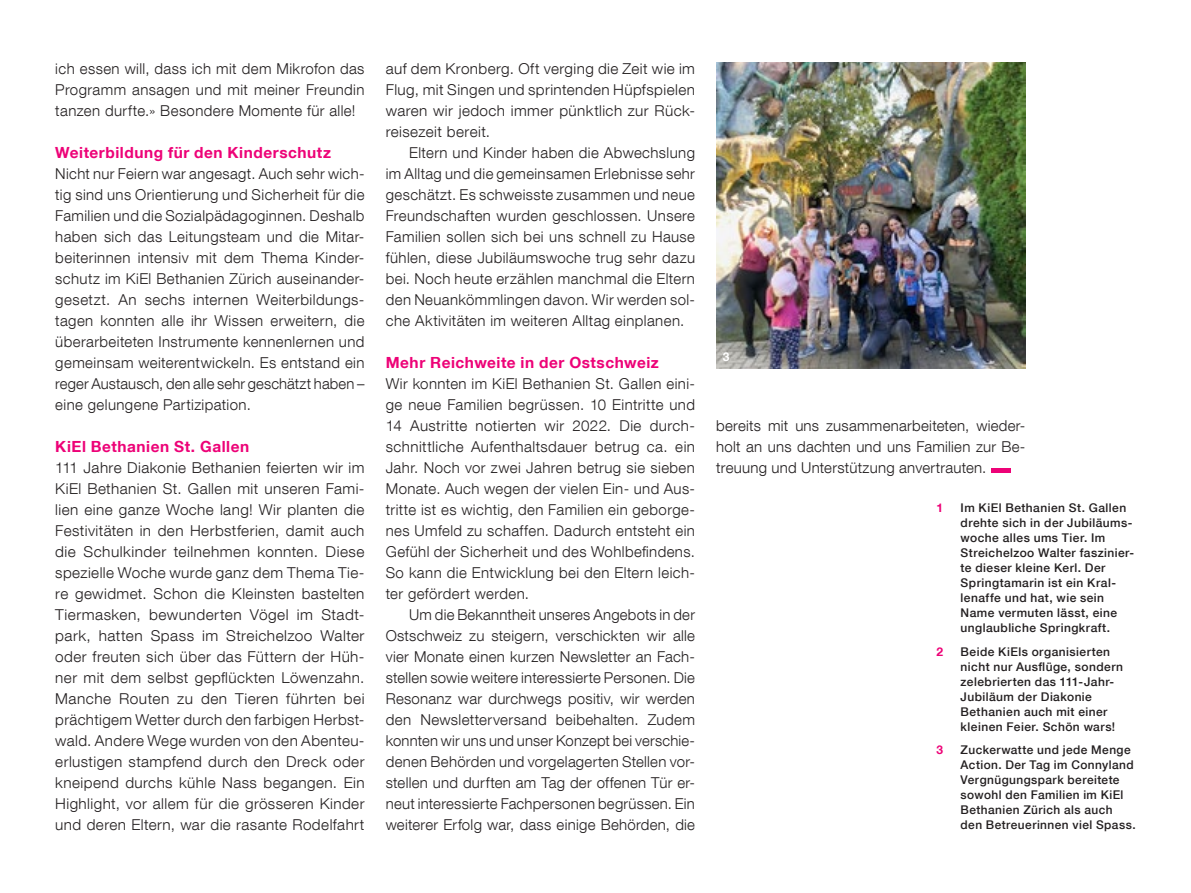
<style>
.page{position:relative;width:1191px;height:893px;background:#fff}
.page>*{position:absolute;margin:0;border:0;box-sizing:border-box;transform-origin:0 0}
.t1{font:700 15.3px "Helvetica Neue LT Com";letter-spacing:.035em;color:#ed0277}
.t2{font:300 15px/21px "Helvetica Neue LT Com";letter-spacing:.025em;color:#231f20;text-align:justify}
.t3{font:500 12px/15px "Helvetica Neue LT Com";letter-spacing:.035em;color:#231f20}
.t4{font:700 12px "Helvetica Neue LT Com";color:#ed0277}
.t5{font:700 12px "Helvetica Neue LT Com";color:#fff}
</style>
<div class="page">
<hr style="left:991px;top:469px;width:19px;height:4px;background:#ed0277">
<img style="left:716px;top:62px;width:309px;height:306px">
<p class="t2" style="left:55px;top:58px;width:311px">ich essen will, dass ich mit dem Mikrofon das Programm ansagen und mit meiner Freundin tanzen durfte.» Besondere Momente für alle!</p>
<p class="t1" style="left:55px;top:143px;width:277px">Weiterbildung für den Kinderschutz</p>
<p class="t2" style="left:55px;top:163px;width:311px;text-align:left">Nicht nur Feiern war angesagt. Auch sehr wich&shy;tig sind uns Orientierung und Sicherheit für die Familien und die Sozialpädagoginnen. Deshalb haben sich das Leitungsteam und die Mitar&shy;beiterinnen intensiv mit dem Thema Kinder&shy;schutz im KiEl Bethanien Zürich auseinander&shy;gesetzt. An sechs internen Weiterbildungs&shy;tagen konnten alle ihr Wissen erweitern, die überarbeiteten Instrumente kennenlernen und gemeinsam weiterentwickeln. Es entstand ein reger Austausch, den alle sehr geschätzt haben – eine gelungene Partizipation.</p>
<p class="t1" style="left:55px;top:437px;width:195px">KiEl Bethanien St. Gallen</p>
<p class="t2" style="left:55px;top:457px;width:311px">111 Jahre Diakonie Bethanien feierten wir im KiEl Bethanien St. Gallen mit unseren Fami&shy;lien eine ganze Woche lang! Wir planten die Festivitäten in den Herbstferien, damit auch die Schulkinder teilnehmen konnten. Diese spezielle Woche wurde ganz dem Thema Tie&shy;re gewidmet. Schon die Kleinsten bastelten Tiermasken, bewunderten Vögel im Stadt&shy;park, hatten Spass im Streichelzoo Walter oder freuten sich über das Füttern der Hüh&shy;ner mit dem selbst gepflückten Löwenzahn.<br>Manche Routen zu den Tieren führten bei prächtigem Wetter durch den farbigen Herbst&shy;wald. Andere Wege wurden von den Abenteu&shy;erlustigen stampfend durch den Dreck oder kneipend durchs kühle Nass begangen. Ein Highlight, vor allem für die grösseren Kinder und deren Eltern, war die rasante Rodelfahrt</p>
<p class="t2" style="left:386px;top:58px;width:311px">auf dem Kronberg. Oft verging die Zeit wie im Flug, mit Singen und sprintenden Hüpfspielen waren wir jedoch immer pünktlich zur Rück&shy;reisezeit bereit.</p>
<p class="t2" style="left:386px;top:142px;width:311px;text-indent:23px">Eltern und Kinder haben die Abwechslung im Alltag und die gemeinsamen Erlebnisse sehr geschätzt. Es schweisste zusammen und neue Freundschaften wurden geschlossen. Unsere Familien sollen sich bei uns schnell zu Hause fühlen, diese Jubiläumswoche trug sehr dazu bei. Noch heute erzählen manchmal die Eltern den Neuankömmlingen davon. Wir werden sol&shy;che Aktivitäten im weiteren Alltag einplanen.</p>
<p class="t1" style="left:386px;top:353px;width:274px">Mehr Reichweite in der Ostschweiz</p>
<p class="t2" style="left:386px;top:373px;width:311px">Wir konnten im KiEl Bethanien St. Gallen eini&shy;ge neue Familien begrüssen. 10 Eintritte und 14 Austritte notierten wir 2022. Die durch&shy;schnittliche Aufenthaltsdauer betrug ca. ein Jahr. Noch vor zwei Jahren betrug sie sieben Monate. Auch wegen der vielen Ein- und Aus&shy;tritte ist es wichtig, den Familien ein geborge&shy;nes Umfeld zu schaffen. Dadurch entsteht ein Gefühl der Sicherheit und des Wohlbefindens.<br>So kann die Entwicklung bei den Eltern leich&shy;ter gefördert werden.</p>
<p class="t2" style="left:386px;top:604px;width:311px;text-indent:23px">Um die Bekanntheit unseres Angebots in der Ostschweiz zu steigern, verschickten wir alle vier Monate einen kurzen Newsletter an Fach&shy;stellen sowie weitere interessierte Personen. Die Resonanz war durchwegs positiv, wir werden den Newsletterversand beibehalten. Zudem konnten wir uns und unser Konzept bei verschie&shy;denen Behörden und vorgelagerten Stellen vor&shy;stellen und durften am Tag der offenen Tür er&shy;neut interessierte Fachpersonen begrüssen. Ein weiterer Erfolg war, dass einige Behörden, die</p>
<p class="t5" style="left:723px;top:349px;width:8px">3</p>
<p class="t2" style="left:716px;top:415px;width:311px">bereits mit uns zusammenarbeiteten, wieder&shy;holt an uns dachten und uns Familien zur Be&shy;treuung und Unterstützung anvertrauten.</p>
<p class="t4" style="left:936px;top:500px;width:8px">1</p>
<p class="t3" style="left:960px;top:500px;width:175px">Im KiEl Bethanien St. Gallen drehte sich in der Jubiläums&shy;woche alles ums Tier. Im<br>Streichelzoo Walter faszinier&shy;te dieser kleine Kerl. Der<br>Springtamarin ist ein Kral&shy;lenaffe und hat, wie sein<br>Name vermuten lässt, eine unglaubliche Springkraft.</p>
<p class="t4" style="left:936px;top:644px;width:8px">2</p>
<p class="t3" style="left:960px;top:644px;width:164px">Beide KiEls organisierten nicht nur Ausflüge, sondern zelebrierten das 111-Jahr-<br>Jubiläum der Diakonie<br>Bethanien auch mit einer kleinen Feier. Schön wars!</p>
<p class="t4" style="left:936px;top:742px;width:8px">3</p>
<p class="t3" style="left:960px;top:742px;width:176px">Zuckerwatte und jede Menge<br>Action. Der Tag im Connyland<br>Vergnügungspark bereitete sowohl den Familien im KiEl<br>Bethanien Zürich als auch den Betreuerinnen viel Spass.</p>
</div>
